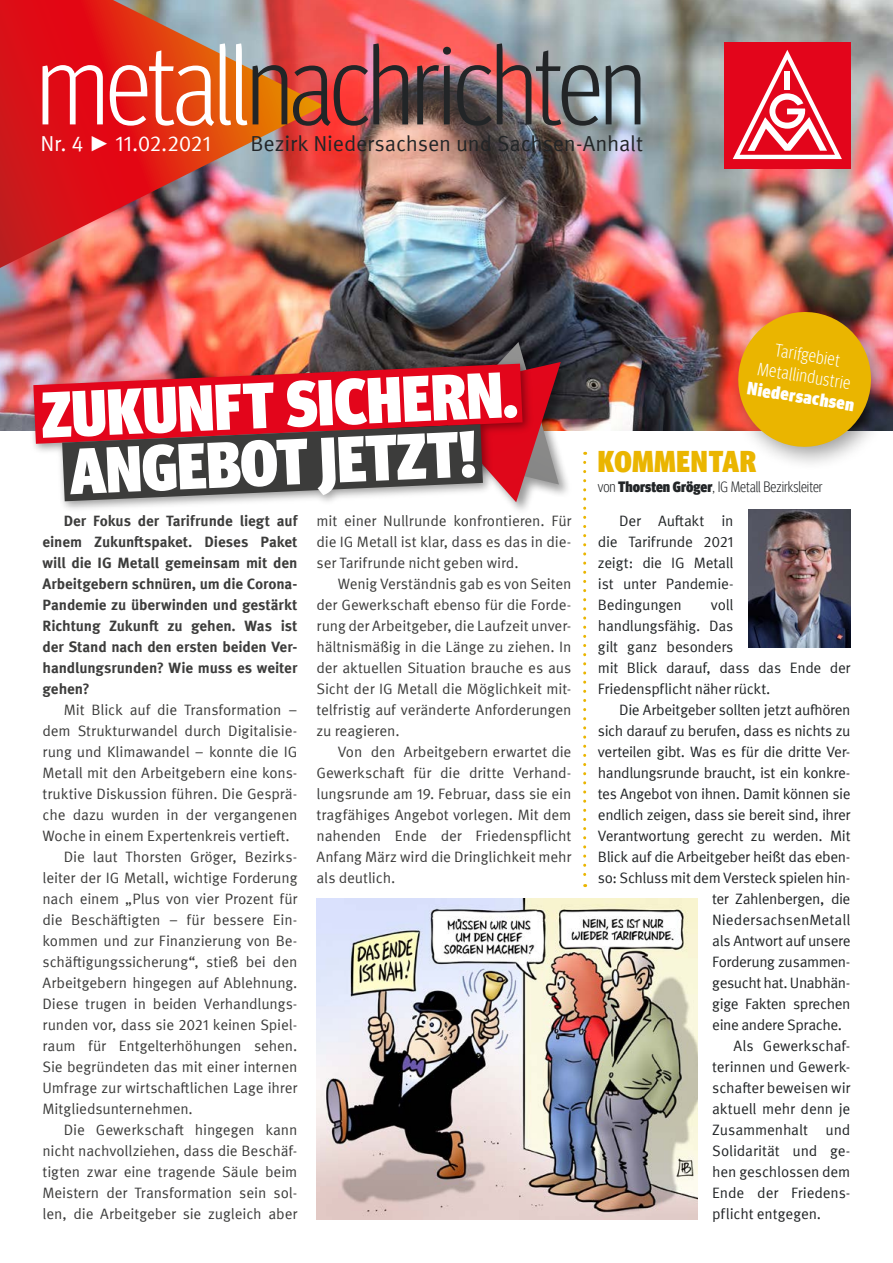
<style>
.page{position:relative;width:893px;height:1263px;background:#fff}
.page>*{position:absolute;margin:0;border:0;box-sizing:border-box;transform-origin:0 0}
.t1{font:300 condensed 112.5px "Meta Head IGM";letter-spacing:-.02em;color:#222527}
.t2{font:900 condensed 30px "Meta Head IGM";letter-spacing:.03em;color:#eab500}
.t3{font:21.6px "Meta IGM";letter-spacing:-.01em;color:#222527}
.t4{font:21.6px "Meta IGM";letter-spacing:-.01em;color:#fff}
.t5{font:300 condensed 18px/21px "Meta Head IGM";color:#fff;text-align:center}
.t6{font:900 condensed 18px "Meta Head IGM";color:#fff}
.t7{font:15px/21px "Meta IGM";letter-spacing:-.01em;color:#3c3c3b;text-align:justify}
.t8{font:15px/21px "Meta IGM";letter-spacing:-.02em;color:#222527;text-align:justify}
.t9{font:700 15px/21px "Meta IGM";letter-spacing:-.01em;color:#3c3c3b;text-align:justify}
.t10{font:300 condensed 15px "Meta Head IGM";color:#222527}
.t11{font:15px "Meta IGM";color:#222527}
.s1{color:#fff}
.s2{font-family:"Arial";font-weight:700}
.s3{font-weight:900}
</style>
<div class="page">
<img style="left:0;top:195px;width:893px;height:236px">
<img style="left:324px;top:0;width:569px;height:195px">
<div style="left:724px;top:43px;width:126px;height:126px;background:#e3051b"></div>
<svg style="left:733px;top:50px;width:109px;height:109px"></svg>
<img style="left:0;top:0;width:324px;height:268px">
<img style="left:748px;top:509px;width:102px;height:138px">
<svg style="left:583px;top:462px;width:3px;height:425px"></svg>
<div style="left:726px;top:299px;width:167px;height:172px;background:#000;opacity:.4"></div>
<svg style="left:733px;top:307px;width:143px;height:145px;background:#dda529"></svg>
<div style="left:419px;top:340px;width:155px;height:176px;background:#000;opacity:.4"></div>
<img style="left:317px;top:898px;width:380px;height:321px">
<img style="left:25px;top:355px;width:512px;height:161px">
<svg style="left:33px;top:342px;width:528px;height:160px"></svg>
<h1 class="t1" style="left:37px;top:6px;width:611px"><span class="s1">metall</span>nachrichten</h1>
<h3 class="t4" style="left:41px;top:127px;width:172px">Nr. 4 <span class="s2">►</span> 11.02.2021</h3>
<h3 class="t3" style="left:250px;top:127px;width:394px">Bezirk Niedersachsen und Sachsen-Anhalt</h3>
<p class="t5" style="left:763px;top:336px;width:96px;rotate:9deg">Tarifgebiet<br>Metallindustrie</p>
<p class="t6" style="left:750px;top:374px;width:110px;rotate:9deg">Niedersachsen</p>
<p class="t9" style="left:43px;top:509px;width:256px;text-indent:21px">Der Fokus der Tarifrunde liegt auf einem Zukunftspaket. Dieses Paket will die IG Metall gemeinsam mit den Arbeitgebern schnüren, um die Corona-Pandemie zu überwinden und gestärkt Richtung Zukunft zu gehen. Was ist der Stand nach den ersten beiden Ver&shy;handlungsrunden? Wie muss es weiter gehen?</p>
<p class="t7" style="left:64px;top:698px;width:235px">Mit Blick auf die Transformation –</p>
<p class="t7" style="left:43px;top:719px;width:256px">dem Strukturwandel durch Digitalisie-</p>
<p class="t7" style="left:43px;top:740px;width:256px">rung und Klimawandel – konnte die IG</p>
<p class="t7" style="left:43px;top:761px;width:256px">Metall mit den Arbeitgebern eine kons-</p>
<p class="t7" style="left:43px;top:782px;width:256px">truktive Diskussion führen. Die Gesprä-</p>
<p class="t7" style="left:43px;top:803px;width:256px">che dazu wurden in der vergangenen</p>
<p class="t7" style="left:43px;top:824px;width:249px">Woche in einem Expertenkreis vertieft.</p>
<p class="t7" style="left:64px;top:845px;width:235px">Die laut Thorsten Gröger, Bezirks-</p>
<p class="t7" style="left:43px;top:866px;width:256px">leiter der IG Metall, wichtige Forderung</p>
<p class="t7" style="left:43px;top:887px;width:256px">nach einem „Plus von vier Prozent für</p>
<p class="t7" style="left:43px;top:908px;width:256px">die Beschäftigten – für bessere Ein-</p>
<p class="t7" style="left:43px;top:929px;width:256px">kommen und zur Finanzierung von Be-</p>
<p class="t7" style="left:43px;top:950px;width:256px">schäftigungssicherung“, stieß bei den</p>
<p class="t7" style="left:43px;top:971px;width:256px">Arbeitgebern hingegen auf Ablehnung.</p>
<p class="t7" style="left:43px;top:992px;width:256px">Diese trugen in beiden Verhandlungs-</p>
<p class="t7" style="left:43px;top:1013px;width:256px">runden vor, dass sie 2021 keinen Spiel-</p>
<p class="t7" style="left:43px;top:1034px;width:256px">raum für Entgelterhöhungen sehen.</p>
<p class="t7" style="left:43px;top:1055px;width:256px">Sie begründeten das mit einer internen</p>
<p class="t7" style="left:43px;top:1076px;width:256px">Umfrage zur wirtschaftlichen Lage ihrer</p>
<p class="t7" style="left:43px;top:1097px;width:152px">Mitgliedsunternehmen.</p>
<p class="t7" style="left:64px;top:1118px;width:235px">Die Gewerkschaft hingegen kann</p>
<p class="t7" style="left:43px;top:1139px;width:256px">nicht nachvollziehen, dass die Beschäf-</p>
<p class="t7" style="left:43px;top:1160px;width:256px">tigten zwar eine tragende Säule beim</p>
<p class="t7" style="left:43px;top:1181px;width:256px">Meistern der Transformation sein sol-</p>
<p class="t7" style="left:43px;top:1202px;width:256px">len, die Arbeitgeber sie zugleich aber</p>
<p class="t7" style="left:317px;top:509px;width:256px">mit einer Nullrunde konfrontieren. Für die IG Metall ist klar, dass es das in die&shy;ser Tarifrunde nicht geben wird.</p>
<p class="t7" style="left:317px;top:572px;width:256px;text-indent:21px">Wenig Verständnis gab es von Seiten der Gewerkschaft ebenso für die Forde&shy;rung der Arbeitgeber, die Laufzeit unver&shy;hältnismäßig in die Länge zu ziehen. In der aktuellen Situation brauche es aus Sicht der IG Metall die Möglichkeit mit&shy;telfristig auf veränderte Anforderungen zu reagieren.</p>
<p class="t7" style="left:317px;top:740px;width:256px;text-indent:21px">Von den Arbeitgebern erwartet die Gewerkschaft für die dritte Verhand&shy;lungsrunde am 19. Februar, dass sie ein tragfähiges Angebot vorlegen. Mit dem nahenden Ende der Friedenspflicht Anfang März wird die Dringlichkeit mehr als deutlich.</p>
<h2 class="t2" style="left:598px;top:438px;width:160px">KOMMENTAR</h2>
<p class="t10" style="left:598px;top:476px;width:226px">von <span class="s3">Thorsten Gröger</span>, IG Metall Bezirksleiter</p>
<p class="t8" style="left:598px;top:509px;width:137px;text-indent:21px">Der Auftakt in die Tarifrunde 2021 zeigt: die IG Metall ist unter Pandemie-Bedingungen</p>
<p class="t8" style="left:598px;top:593px;width:254px;text-align:left;text-indent:113px">voll<br>handlungsfähig. Das<br>gilt ganz besonders<br>mit Blick darauf, dass das Ende der<br>Friedenspflicht näher rückt.</p>
<p class="t8" style="left:619px;top:698px;width:233px">Die Arbeitgeber sollten jetzt aufhören</p>
<p class="t8" style="left:598px;top:719px;width:254px">sich darauf zu berufen, dass es nichts zu</p>
<p class="t8" style="left:598px;top:740px;width:254px">verteilen gibt. Was es für die dritte Ver-</p>
<p class="t8" style="left:598px;top:761px;width:254px">handlungsrunde braucht, ist ein konkre-</p>
<p class="t8" style="left:598px;top:782px;width:254px">tes Angebot von ihnen. Damit können sie</p>
<p class="t8" style="left:598px;top:803px;width:254px">endlich zeigen, dass sie bereit sind, ihrer</p>
<p class="t8" style="left:598px;top:824px;width:254px">Verantwortung gerecht zu werden. Mit</p>
<p class="t8" style="left:598px;top:845px;width:254px">Blick auf die Arbeitgeber heißt das eben-</p>
<p class="t8" style="left:598px;top:866px;width:254px">so: Schluss mit dem Versteck spielen hin-</p>
<p class="t8" style="left:712px;top:887px;width:140px">ter Zahlenbergen, die</p>
<p class="t11" style="left:712px;top:908px;width:140px">NiedersachsenMetall</p>
<p class="t8" style="left:712px;top:929px;width:140px">als Antwort auf unsere</p>
<p class="t8" style="left:712px;top:950px;width:140px">Forderung zusammen-</p>
<p class="t8" style="left:712px;top:971px;width:140px">gesucht hat. Unabhän-</p>
<p class="t8" style="left:712px;top:992px;width:140px">gige Fakten sprechen</p>
<p class="t8" style="left:712px;top:1013px;width:131px">eine andere Sprache.</p>
<p class="t8" style="left:733px;top:1034px;width:118px">Als Gewerkschaf-</p>
<p class="t8" style="left:712px;top:1055px;width:140px">terinnen und Gewerk-</p>
<p class="t8" style="left:712px;top:1076px;width:140px">schafter beweisen wir</p>
<p class="t8" style="left:712px;top:1097px;width:140px">aktuell mehr denn je</p>
<p class="t8" style="left:712px;top:1118px;width:140px">Zusammenhalt und</p>
<p class="t8" style="left:712px;top:1139px;width:140px">Solidarität und ge-</p>
<p class="t8" style="left:712px;top:1160px;width:140px">hen geschlossen dem</p>
<p class="t8" style="left:712px;top:1181px;width:140px">Ende der Friedens-</p>
<p class="t8" style="left:712px;top:1202px;width:110px">pflicht entgegen.</p>
</div>
